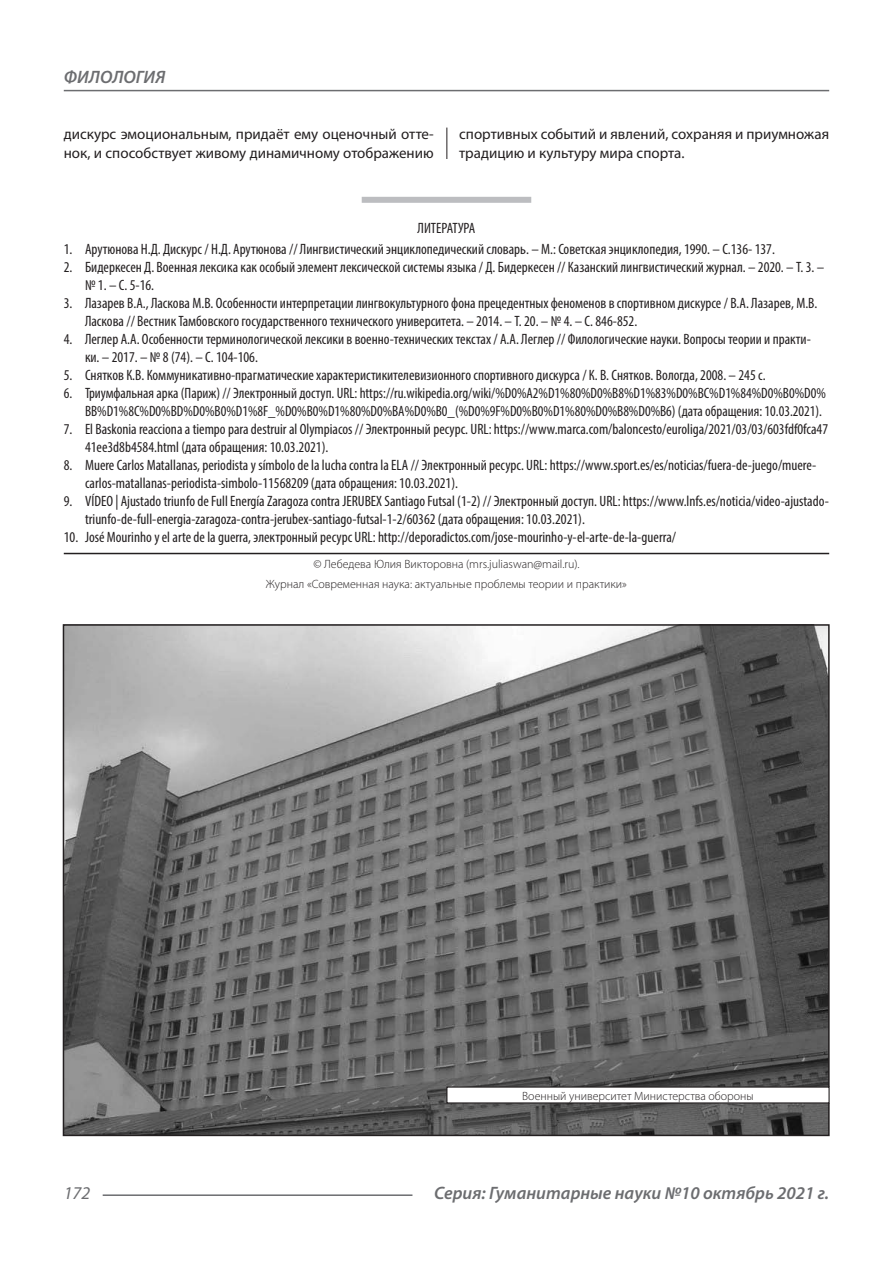
<style>
.page{position:relative;width:893px;height:1263px;background:#fff}
.page>*{position:absolute;margin:0;border:0;box-sizing:border-box;transform-origin:0 0}
.t1{font:italic 600 18px "Myriad Pro";color:#6c6d70}
.t2{font:italic 18px "Myriad Pro";color:#6c6d70}
.Библиография_Литерат{font:condensed 15px/18px "Myriad Pro";color:#231f20}
.Статья_текст{font:15px/19.2px "Myriad Pro";color:#231f20}
.Автор_копирайт{font:300 12px "Myriad Pro";color:#231f20}
</style>
<div class="page">
<hr style="left:446px;top:128px;width:1px;height:1007px;background:#231f20">
<hr style="left:103px;top:1194px;width:309px;height:2px;background:#6c6d70">
<hr style="left:64px;top:90px;width:765px;height:1px;background:#6c6d70">
<div style="left:362px;top:197px;width:169px;height:6px;background:#bcbdc0"></div>
<hr style="left:64px;top:553px;width:765px;height:1px;background:#231f20">
<img style="left:66px;top:627px;width:761px;height:506px">
<div style="left:447px;top:1087px;width:382px;height:16px;background:#fff"></div>
<div style="left:446px;top:1086px;width:384px;height:17px;border:1px solid #231f20"></div>
<p class="t1" style="left:64px;top:66px;width:103px">ФИЛОЛОГИЯ</p>
<p class="Статья_текст" style="left:64px;top:124px;width:371px">дискурс эмоциональным, придаёт ему оценочный отте&shy;нок, и способствует живому динамичному отображению</p>
<p class="Статья_текст" style="left:459px;top:124px;width:371px">спортивных событий и явлений, сохраняя и приумножая традицию и культуру мира спорта.</p>
<p class="Библиография_Литерат" style="left:418px;top:219px;width:59px">ЛИТЕРАТУРА</p>
<p class="Библиография_Литерат" style="left:64px;top:240px;width:713px">1. Арутюнова Н.Д. Дискурс / Н.Д. Арутюнова // Лингвистический энциклопедический словарь. – М.: Советская энциклопедия, 1990. – С.136- 137.</p>
<p class="Библиография_Литерат" style="left:85px;top:258px;width:741px;text-indent:-21px">2. Бидеркесен Д. Военная лексика как особый элемент лексической системы языка / Д. Бидеркесен // Казанский лингвистический журнал. – 2020. – Т. 3. – № 1. – С. 5-16.</p>
<p class="Библиография_Литерат" style="left:85px;top:294px;width:734px;text-indent:-21px">3. Лазарев В.А., Ласкова М.В. Особенности интерпретации лингвокультурного фона прецедентных феноменов в спортивном дискурсе / В.А. Лазарев, М.В.<br>Ласкова // Вестник Тамбовского государственного технического университета. – 2014. – Т. 20. – № 4. – С. 846-852.</p>
<p class="Библиография_Литерат" style="left:85px;top:330px;width:727px;text-indent:-21px">4. Леглер А.А. Особенности терминологической лексики в военно-технических текстах / А.А. Леглер // Филологические науки. Вопросы теории и практи&shy;ки. – 2017. – № 8 (74). – С. 104-106.</p>
<p class="Библиография_Литерат" style="left:64px;top:366px;width:703px">5. Снятков К.В. Коммуникативно-прагматические характеристикителевизионного спортивного дискурса / К. В. Снятков. Вологда, 2008. – 245 с.</p>
<p class="Библиография_Литерат" style="left:64px;top:384px;width:764px;text-align:right">6. Триумфальная арка (Париж) // Электронный доступ. URL: https://ru.wikipedia.org/wiki/%D0%A2%D1%80%D0%B8%D1%83%D0%BC%D1%84%D0%B0%D0%<br>BB%D1%8C%D0%BD%D0%B0%D1%8F_%D0%B0%D1%80%D0%BA%D0%B0_(%D0%9F%D0%B0%D1%80%D0%B8%D0%B6) (дата обращения: 10.03.2021).</p>
<p class="Библиография_Литерат" style="left:85px;top:420px;width:745px;text-indent:-21px">7. El Baskonia reacciona a tiempo para destruir al Olympiacos // Электронный ресурс. URL: https://www.marca.com/baloncesto/euroliga/2021/03/03/603fdf0fca47<br>41ee3d8b4584.html (дата обращения: 10.03.2021).</p>
<p class="Библиография_Литерат" style="left:85px;top:456px;width:733px;text-indent:-21px">8. Muere Carlos Matallanas, periodista y símbolo de la lucha contra la ELA // Электронный ресурс. URL: https://www.sport.es/es/noticias/fuera-de-juego/muere&shy;carlos-matallanas-periodista-simbolo-11568209 (дата обращения: 10.03.2021).</p>
<p class="Библиография_Литерат" style="left:85px;top:492px;width:745px;text-indent:-21px">9. VÍDEO | Ajustado triunfo de Full Energía Zaragoza contra JERUBEX Santiago Futsal (1-2) // Электронный доступ. URL: https://www.lnfs.es/noticia/video-ajustado&shy;triunfo-de-full-energia-zaragoza-contra-jerubex-santiago-futsal-1-2/60362 (дата обращения: 10.03.2021).</p>
<p class="Библиография_Литерат" style="left:64px;top:528px;width:614px">10. José Mourinho y el arte de la guerra, электронный ресурс URL: http://deporadictos.com/jose-mourinho-y-el-arte-de-la-guerra/</p>
<p class="Автор_копирайт" style="left:313px;top:557px;width:268px">© Лебедева Юлия Викторовна (mrs.juliaswan@mail.ru).</p>
<p class="Автор_копирайт" style="left:266px;top:576px;width:363px">Журнал «Современная наука: актуальные проблемы теории и практики»</p>
<p class="Автор_копирайт" style="left:522px;top:1088px;width:233px">Военный университет Министерства обороны</p>
<p class="t2" style="left:64px;top:1182px;width:28px">172</p>
<p class="t1" style="left:434px;top:1182px;width:397px">Серия: Гуманитарные науки №10 октябрь 2021 г.</p>
</div>
